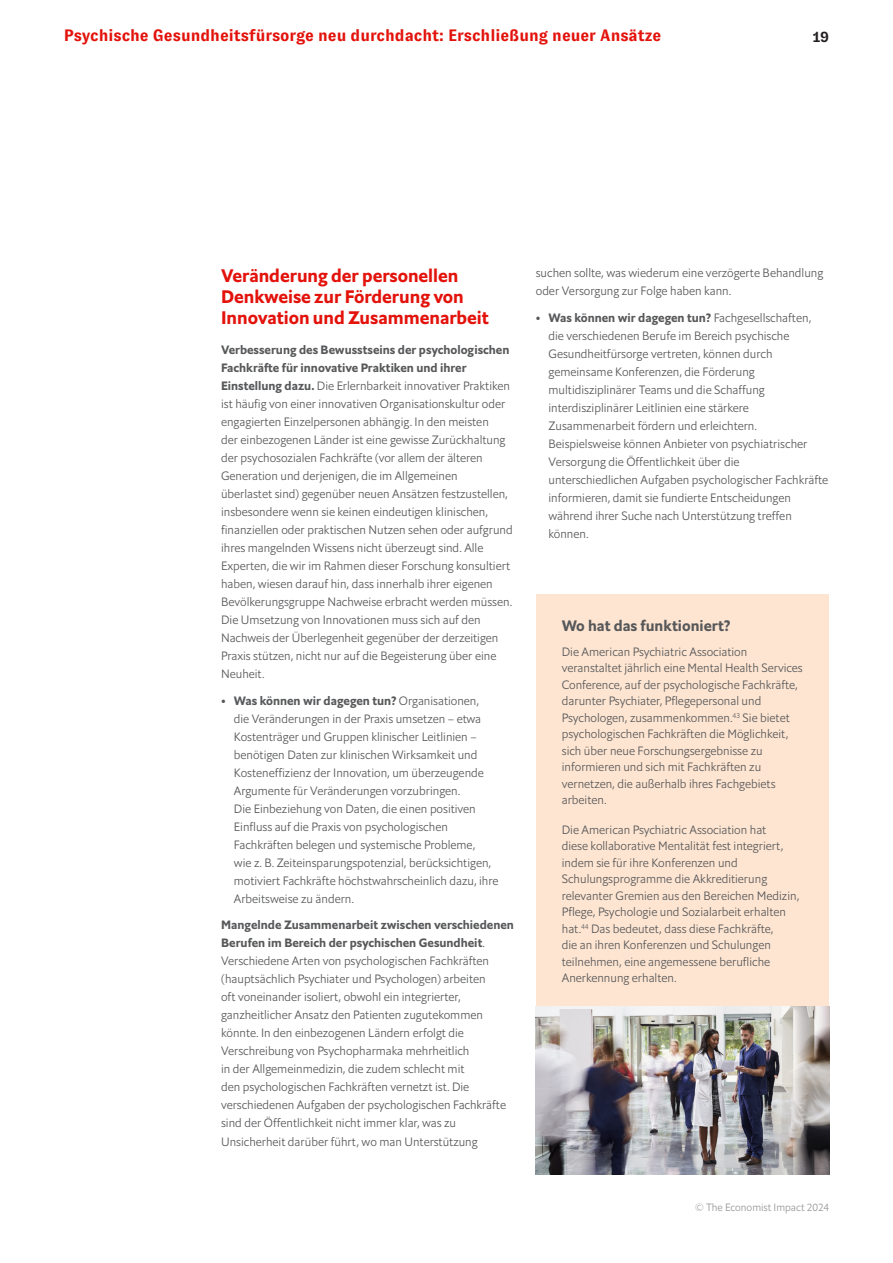
<style>
.page{position:relative;width:893px;height:1263px;background:#fff}
.page>*{position:absolute;margin:0;border:0;box-sizing:border-box;transform-origin:0 0}
._2__Page_subheader{font:18px/21px "Econ Sans Bol";color:#e3120b}
.t1{font:700 16.5px "GT Zirkon";color:#e3120b}
.t2{font:15px "Econ Sans Bol";color:#57585a}
.t3{font:700 15px "GT Zirkon";color:#231f20}
._5__Bullet{font:12px/18px "Econ Sans Lig";color:#57585a}
._4__Body_text{font:12px/16.5px "Econ Sans Lig";color:#57585a}
.t4{font:10.5px "Econ Sans Lig";color:#939598}
.s1{font-family:"Econ Sans Bol"}
.s2{font-size:14.25px}
</style>
<div class="page">
<div style="left:536px;top:594px;width:293px;height:415px;background:#fee5d1"></div>
<img style="left:536px;top:1007px;width:293px;height:168px">
<h2 class="t1" style="left:64px;top:27px;width:599px">Psychische Gesundheitsfürsorge neu durchdacht: Erschließung neuer Ansätze</h2>
<p class="t3" style="left:813px;top:28px;width:18px">19</p>
<p class="_2__Page_subheader" style="left:221px;top:265px;width:269px">Veränderung der personellen<br>Denkweise zur Förderung von<br>Innovation und Zusammenarbeit</p>
<p class="_5__Bullet" style="left:221px;top:341px;width:293px"><span class="s1">Verbesserung des Bewusstseins der psychologischen Fachkräfte für innovative Praktiken und ihrer Einstellung dazu.</span> Die Erlernbarkeit innovativer Praktiken ist häufig von einer innovativen Organisationskultur oder engagierten Einzelpersonen abhängig. In den meisten<br>der einbezogenen Länder ist eine gewisse Zurückhaltung der psychosozialen Fachkräfte (vor allem der älteren Generation und derjenigen, die im Allgemeinen<br>überlastet sind) gegenüber neuen Ansätzen festzustellen, insbesondere wenn sie keinen eindeutigen klinischen, finanziellen oder praktischen Nutzen sehen oder aufgrund ihres mangelnden Wissens nicht überzeugt sind. Alle Experten, die wir im Rahmen dieser Forschung konsultiert haben, wiesen darauf hin, dass innerhalb ihrer eigenen Bevölkerungsgruppe Nachweise erbracht werden müssen.<br>Die Umsetzung von Innovationen muss sich auf den Nachweis der Überlegenheit gegenüber der derzeitigen Praxis stützen, nicht nur auf die Begeisterung über eine Neuheit.</p>
<p class="_5__Bullet" style="left:234px;top:692px;width:266px;text-indent:-13px"><span class="s2">•</span> <span class="s1">Was können wir dagegen tun?</span> Organisationen,<br>die Veränderungen in der Praxis umsetzen – etwa Kostenträger und Gruppen klinischer Leitlinien – benötigen Daten zur klinischen Wirksamkeit und Kosteneffizienz der Innovation, um überzeugende Argumente für Veränderungen vorzubringen.<br>Die Einbeziehung von Daten, die einen positiven Einfluss auf die Praxis von psychologischen Fachkräften belegen und systemische Probleme,<br>wie z. B. Zeiteinsparungspotenzial, berücksichtigen, motiviert Fachkräfte höchstwahrscheinlich dazu, ihre Arbeitsweise zu ändern.</p>
<p class="_5__Bullet" style="left:221px;top:916px;width:294px"><span class="s1">Mangelnde Zusammenarbeit zwischen verschiedenen Berufen im Bereich der psychischen Gesundheit</span>.<br>Verschiedene Arten von psychologischen Fachkräften (hauptsächlich Psychiater und Psychologen) arbeiten<br>oft voneinander isoliert, obwohl ein integrierter, ganzheitlicher Ansatz den Patienten zugutekommen könnte. In den einbezogenen Ländern erfolgt die Verschreibung von Psychopharmaka mehrheitlich<br>in der Allgemeinmedizin, die zudem schlecht mit<br>den psychologischen Fachkräften vernetzt ist. Die verschiedenen Aufgaben der psychologischen Fachkräfte sind der Öffentlichkeit nicht immer klar, was zu Unsicherheit darüber führt, wo man Unterstützung</p>
<p class="_5__Bullet" style="left:536px;top:264px;width:289px">suchen sollte, was wiederum eine verzögerte Behandlung oder Versorgung zur Folge haben kann.</p>
<p class="_5__Bullet" style="left:549px;top:308px;width:281px;text-indent:-13px"><span class="s2">•</span> <span class="s1">Was können wir dagegen tun?</span> Fachgesellschaften, die verschiedenen Berufe im Bereich psychische Gesundheitfürsorge vertreten, können durch gemeinsame Konferenzen, die Förderung multidisziplinärer Teams und die Schaffung interdisziplinärer Leitlinien eine stärkere Zusammenarbeit fördern und erleichtern.<br>Beispielsweise können Anbieter von psychiatrischer Versorgung die Öffentlichkeit über die unterschiedlichen Aufgaben psychologischer Fachkräfte informieren, damit sie fundierte Entscheidungen während ihrer Suche nach Unterstützung treffen können.</p>
<p class="t2" style="left:562px;top:616px;width:170px">Wo hat das funktioniert?</p>
<p class="_4__Body_text" style="left:562px;top:643px;width:242px">Die American Psychiatric Association veranstaltet jährlich eine Mental Health Services Conference, auf der psychologische Fachkräfte, darunter Psychiater, Pflegepersonal und Psychologen, zusammenkommen.<sup>43</sup> Sie bietet psychologischen Fachkräften die Möglichkeit, sich über neue Forschungsergebnisse zu informieren und sich mit Fachkräften zu vernetzen, die außerhalb ihres Fachgebiets arbeiten.</p>
<p class="_4__Body_text" style="left:562px;top:821px;width:239px">Die American Psychiatric Association hat<br>diese kollaborative Mentalität fest integriert, indem sie für ihre Konferenzen und Schulungsprogramme die Akkreditierung relevanter Gremien aus den Bereichen Medizin, Pflege, Psychologie und Sozialarbeit erhalten hat.<sup>44</sup> Das bedeutet, dass diese Fachkräfte,<br>die an ihren Konferenzen und Schulungen teilnehmen, eine angemessene berufliche Anerkennung erhalten.</p>
<p class="t4" style="left:695px;top:1201px;width:136px">© The Economist Impact 2024</p>
</div>
